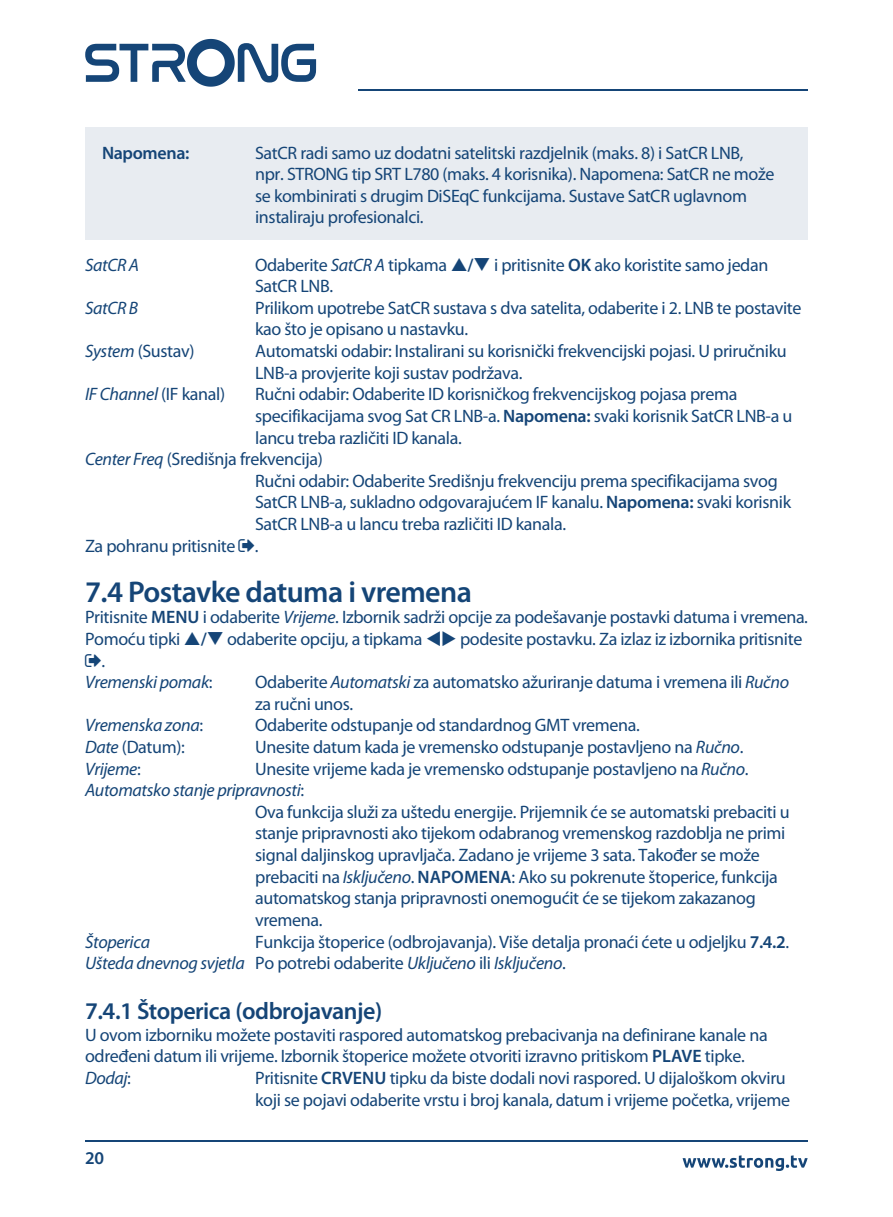
<style>
.page{position:relative;width:893px;height:1217px;background:#fff}
.page>*{position:absolute;margin:0;border:0;box-sizing:border-box;transform-origin:0 0}
.t1{font:600 30px "Myriad Pro";letter-spacing:-.02em;color:#154577}
.t2{font:600 24px "Myriad Pro";letter-spacing:-.02em;color:#154577}
.t3{font:18px/21.6px "Myriad Pro";letter-spacing:-.02em;color:#154577}
.t4{font:italic 18px "Myriad Pro";letter-spacing:-.02em;color:#154577}
.t5{font:600 18px "Myriad Pro";letter-spacing:-.02em;color:#154577}
.s1{font-style:italic}
.s2{font-weight:600}
.s3{font-style:normal}
</style>
<div class="page">
<hr style="left:358px;top:90px;width:450px;height:1px;background:#154577">
<svg style="left:85px;top:39px;width:231px;height:48px"></svg>
<hr style="left:85px;top:1140px;width:723px;height:1px;background:#154577">
<svg style="left:683px;top:1155px;width:125px;height:15px"></svg>
<div style="left:85px;top:128px;width:723px;height:150px;background:#e8ecf1"></div>
<div style="left:85px;top:240px;width:723px;height:105px;background:#fff"></div>
<p class="t5" style="left:102px;top:141px;width:89px">Napomena:</p>
<p class="t3" style="left:255px;top:142px;width:521px">SatCR radi samo uz dodatni satelitski razdjelnik (maks. 8) i SatCR LNB, npr. STRONG tip SRT L780 (maks. 4 korisnika). Napomena: SatCR ne može se kombinirati s drugim DiSEqC funkcijama. Sustave SatCR uglavnom instaliraju profesionalci.</p>
<p class="t4" style="left:85px;top:255px;width:56px">SatCR A</p>
<p class="t3" style="left:255px;top:254px;width:515px">Odaberite <span class="s1">SatCR A</span> tipkama <span class="s2">/</span>❑ i pritisnite <span class="s2">OK</span> ako koristite samo jedan<br>SatCR LNB.</p>
<p class="t4" style="left:85px;top:298px;width:55px">SatCR B</p>
<p class="t3" style="left:255px;top:297px;width:548px">Prilikom upotrebe SatCR sustava s dva satelita, odaberite i 2. LNB te postavite kao što je opisano u nastavku.</p>
<p class="t3" style="left:85px;top:340px;width:111px"><span class="s1">System</span> (Sustav)</p>
<p class="t3" style="left:255px;top:340px;width:533px">Automatski odabir: Instalirani su korisnički frekvencijski pojasi. U priručniku<br>LNB-a provjerite koji sustav podržava.</p>
<p class="t4" style="left:85px;top:384px;width:142px">IF Channel <span class="s3">(IF kanal)</span></p>
<p class="t3" style="left:255px;top:384px;width:484px">Ručni odabir: Odaberite ID korisničkog frekvencijskog pojasa prema</p>
<p class="t3" style="left:255px;top:405px;width:539px">specifikacijama svog Sat CR LNB-a. <span class="s2">Napomena:</span> svaki korisnik SatCR LNB-a u</p>
<p class="t3" style="left:255px;top:427px;width:208px">lancu treba različiti ID kanala.</p>
<p class="t3" style="left:85px;top:448px;width:239px"><span class="s1">Center Freq</span> (Središnja frekvencija)</p>
<p class="t3" style="left:255px;top:470px;width:524px">Ručni odabir: Odaberite Središnju frekvenciju prema specifikacijama svog</p>
<p class="t3" style="left:255px;top:492px;width:537px">SatCR LNB-a, sukladno odgovarajućem IF kanalu. <span class="s2">Napomena:</span> svaki korisnik</p>
<p class="t3" style="left:255px;top:513px;width:312px">SatCR LNB-a u lancu treba različiti ID kanala.</p>
<p class="t3" style="left:85px;top:535px;width:175px">Za pohranu pritisnite .</p>
<h1 class="t1" style="left:85px;top:572px;width:388px">7.4 Postavke datuma i vremena</h1>
<p class="t3" style="left:85px;top:606px;width:724px">Pritisnite <span class="s2">MENU</span> i odaberite <span class="s1">Vrijeme</span>. Izbornik sadrži opcije za podešavanje postavki datuma i vremena.</p>
<p class="t3" style="left:85px;top:628px;width:719px">Pomoću tipki <span class="s2">/</span>❑ odaberite opciju, a tipkama ▼◆ podesite postavku. Za izlaz iz izbornika pritisnite</p>
<p class="t3" style="left:101px;top:650px;width:5px">.</p>
<p class="t4" style="left:85px;top:672px;width:129px">Vremenski pomak<span class="s3">:</span></p>
<p class="t3" style="left:255px;top:671px;width:535px">Odaberite <span class="s1">Automatski</span> za automatsko ažuriranje datuma i vremena ili <span class="s1">Ručno </span>za ručni unos.</p>
<p class="t4" style="left:85px;top:715px;width:120px">Vremenska zona<span class="s3">:</span></p>
<p class="t3" style="left:255px;top:714px;width:386px">Odaberite odstupanje od standardnog GMT vremena.</p>
<p class="t3" style="left:85px;top:736px;width:101px"><span class="s1">Date</span> (Datum):</p>
<p class="t3" style="left:255px;top:736px;width:490px">Unesite datum kada je vremensko odstupanje postavljeno na <span class="s1">Ručno</span>.</p>
<p class="t4" style="left:85px;top:758px;width:57px">Vrijeme<span class="s3">:</span></p>
<p class="t3" style="left:255px;top:758px;width:495px">Unesite vrijeme kada je vremensko odstupanje postavljeno na <span class="s1">Ručno</span>.</p>
<p class="t4" style="left:85px;top:780px;width:221px">Automatsko stanje pripravnosti<span class="s3">:</span></p>
<p class="t3" style="left:255px;top:801px;width:536px">Ova funkcija služi za uštedu energije. Prijemnik će se automatski prebaciti u</p>
<p class="t3" style="left:255px;top:822px;width:532px">stanje pripravnost i ako tijekom odabranog vr emenskog razdoblja ne primi</p>
<p class="t3" style="left:255px;top:844px;width:506px">signal daljinskog upravljača. Zadano je vrijeme 3 sata. Također se može</p>
<p class="t3" style="left:255px;top:866px;width:524px">prebaciti na <span class="s1">Isključeno</span>. <span class="s2">NAPOMENA</span>: Ako su pokrenute štoperice, funkcija</p>
<p class="t3" style="left:255px;top:887px;width:502px">automatskog stanja pripravnosti onemogućit će se tijekom zakazanog</p>
<p class="t3" style="left:255px;top:909px;width:69px">vremena.</p>
<p class="t4" style="left:85px;top:931px;width:66px">Štoperica</p>
<p class="t3" style="left:85px;top:930px;width:705px;text-indent:170px">Funkcija štoperice (odbrojavanja). Više detalja pronaći ćete u odjeljku <span class="s2">7.4.2</span>.<br><span class="s1">Ušteda dnevnog svjetla</span> Po potrebi odaberite <span class="s1">Uključeno</span> ili <span class="s1">Isključeno</span>.</p>
<h2 class="t2" style="left:85px;top:995px;width:299px">7.4.1 Štoperica (odbrojavanje)</h2>
<p class="t3" style="left:85px;top:1024px;width:684px">U ovom izborniku možete postaviti raspored automatskog prebacivanja na definirane kanale na određeni datum ili vrijeme. Izbornik štoperice možete otvoriti izravno pritiskom <span class="s2">PLAVE</span> tipke.<br><span class="s1">Dodaj</span>:</p>
<p class="t3" style="left:255px;top:1067px;width:537px">Pritisnite <span class="s2">CRVENU</span> tipku da biste dodali novi raspored. U dijaloškom okviru koji se pojavi odaberite vrstu i broj kanala, datum i vrijeme početka, vrijeme</p>
<p class="t5" style="left:85px;top:1146px;width:20px">20</p>
</div>
